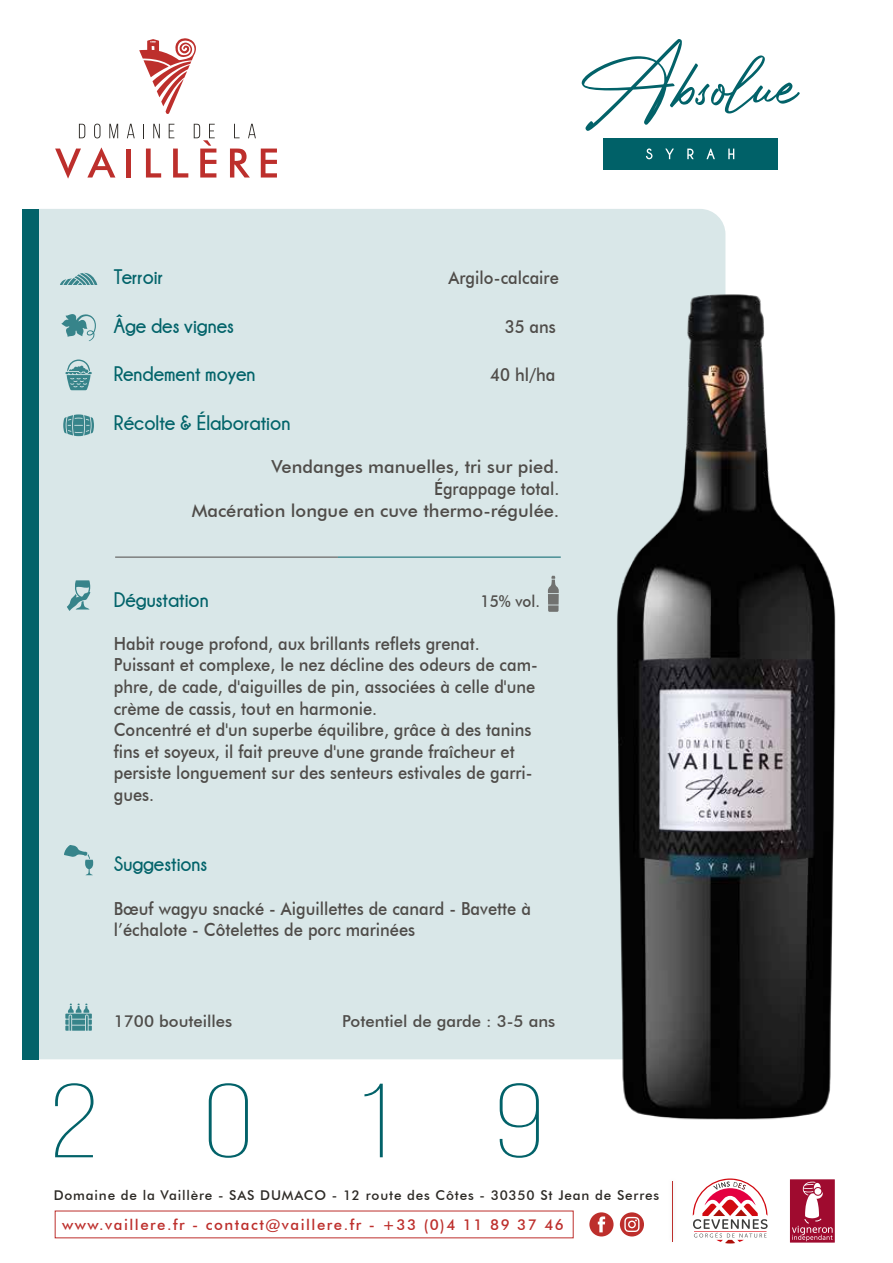
<style>
.page{position:relative;width:893px;height:1263px;background:#fff}
.page>*{position:absolute;margin:0;border:0;box-sizing:border-box;transform-origin:0 0}
.t1{font:300 105px "Bebas Neue";color:#026269;scale:1.25 1}
.t2{font:77.85px "Photograph Signature";letter-spacing:.02em;color:#026269}
.t3{font:700 21px "Champagne&Limousines";color:#02636a;scale:.92 1}
.t4{font:700 21px "Champagne&Limousines";color:#02646a;scale:.93 1}
.t5{font:700 21px "Champagne&Limousines";color:#02646a;scale:.92 1}
.t6{font:500 18px/21.6px "Futura BT";color:#4f4c49;scale:.92 1}
.t7{font:500 18px/21.6px "Futura BT";color:#4f4c49;text-align:right}
.t8{font:500 16.5px "Futura BT";color:#4f4d4a}
.t9{font:500 16.5px "Futura BT";color:#4f4d4a;scale:.92 1}
.t10{font:500 15px "Futura BT";letter-spacing:.1em;color:#bd2f2c}
.t11{font:500 13.5px "Futura BT";letter-spacing:.06em;color:#2d2a26}
.s1{color:#02636a}
</style>
<div class="page">
<div style="left:603px;top:138px;width:174px;height:32px;background:#006168"></div>
<svg style="left:646px;top:148px;width:6px;height:11px"></svg>
<svg style="left:665px;top:149px;width:9px;height:10px"></svg>
<svg style="left:687px;top:149px;width:7px;height:10px"></svg>
<svg style="left:706px;top:149px;width:9px;height:10px"></svg>
<svg style="left:728px;top:149px;width:6px;height:10px"></svg>
<div style="left:39px;top:209px;width:686px;height:850px;background:#d9e7e8"></div>
<svg style="left:693px;top:1178px;width:75px;height:65px"></svg>
<svg style="left:789px;top:1179px;width:46px;height:64px;background:#b4415d"></svg>
<svg style="left:589px;top:1212px;width:25px;height:24px"></svg>
<svg style="left:620px;top:1212px;width:24px;height:24px"></svg>
<hr style="left:672px;top:1181px;width:1px;height:60px;background:#bd2f2c">
<svg style="left:55px;top:149px;width:26px;height:30px"></svg>
<svg style="left:87px;top:147px;width:28px;height:31px"></svg>
<div style="left:126px;top:149px;width:5px;height:29px;background:#bd2f2c"></div>
<svg style="left:146px;top:149px;width:15px;height:29px"></svg>
<svg style="left:173px;top:149px;width:15px;height:29px"></svg>
<svg style="left:230px;top:149px;width:20px;height:29px"></svg>
<svg style="left:261px;top:149px;width:16px;height:29px"></svg>
<svg style="left:79px;top:124px;width:6px;height:14px"></svg>
<svg style="left:94px;top:124px;width:6px;height:14px"></svg>
<svg style="left:109px;top:124px;width:9px;height:14px"></svg>
<svg style="left:127px;top:124px;width:8px;height:14px"></svg>
<svg style="left:143px;top:124px;width:1px;height:14px"></svg>
<svg style="left:153px;top:124px;width:7px;height:14px"></svg>
<svg style="left:169px;top:124px;width:5px;height:14px"></svg>
<svg style="left:194px;top:124px;width:22px;height:54px"></svg>
<svg style="left:234px;top:124px;width:6px;height:14px"></svg>
<svg style="left:248px;top:124px;width:8px;height:14px"></svg>
<svg style="left:139px;top:38px;width:57px;height:76px"></svg>
<div style="left:22px;top:209px;width:17px;height:850px;background:#02636a"></div>
<img style="left:591px;top:279px;width:245px;height:841px">
<hr style="left:115px;top:557px;width:223px;height:1px;background:#4f4c49">
<hr style="left:338px;top:557px;width:223px;height:1px;background:#02636a">
<svg style="left:67px;top:580px;width:23px;height:31px"></svg>
<svg style="left:61px;top:314px;width:35px;height:27px"></svg>
<svg style="left:65px;top:359px;width:27px;height:31px"></svg>
<svg style="left:63px;top:414px;width:31px;height:22px"></svg>
<svg style="left:60px;top:273px;width:37px;height:12px"></svg>
<svg style="left:548px;top:576px;width:11px;height:36px"></svg>
<svg style="left:64px;top:845px;width:29px;height:30px"></svg>
<svg style="left:65px;top:1003px;width:27px;height:28px"></svg>
<h2 class="t2" style="left:581px;top:16px;width:218px">Absolue</h2>
<p class="t3" style="left:114px;top:265px;width:55px">Terroir</p>
<p class="t6" style="left:449px;top:266px;width:121px">Argilo-calcaire</p>
<p class="t3" style="left:114px;top:314px;width:132px">Âge des vignes</p>
<p class="t6" style="left:505px;top:315px;width:57px">35 ans</p>
<p class="t5" style="left:114px;top:362px;width:156px">Rendement <span class="s1">moyen</span></p>
<p class="t6" style="left:490px;top:364px;width:73px">40 hl/ha</p>
<p class="t4" style="left:114px;top:411px;width:192px">Récolte &amp; Élaboration</p>
<p class="t7" style="left:192px;top:456px;width:369px">Vendanges manuelles, tri sur pied.<br>Égrappage total.<br>Macération longue en cuve thermo-régulée.</p>
<p class="t3" style="left:114px;top:588px;width:105px">Dégustation</p>
<p class="t9" style="left:480px;top:591px;width:66px">15% vol.</p>
<p class="t6" style="left:114px;top:632px;width:462px">Habit rouge profond, aux brillants reflets grenat.<br>Puissant et complexe, le nez décline des odeurs de cam&shy;phre, de cade, d'aiguilles de pin, associées à celle d'une crème de cassis, tout en harmonie.<br>Concentré et d'un superbe équilibre, grâce à des tanins fins et soyeux, il fait preuve d'une grande fraîcheur et persiste longuement sur des senteurs estivales de garri&shy;gues.</p>
<p class="t3" style="left:114px;top:852px;width:103px">Suggestions</p>
<p class="t6" style="left:114px;top:897px;width:455px">Bœuf wagyu snacké - Aiguillettes de canard - Bavette à l’échalote - Côtelettes de porc marinées</p>
<p class="t8" style="left:114px;top:1011px;width:120px">1700 bouteilles</p>
<p class="t8" style="left:342px;top:1011px;width:215px">Potentiel de garde : 3-5 ans</p>
<h1 class="t1" style="left:50px;top:1065px;width:397px">2019</h1>
<p class="t11" style="left:54px;top:1187px;width:607px">Domaine de la Vaillère - SAS DUMACO - 12 route des Côtes - 30350 St Jean de Serres</p>
<p class="t10" style="left:62px;top:1215px;width:503px">www.vaillere.fr - contact@vaillere.fr - +33 (0)4 11 89 37 46</p>
</div>
